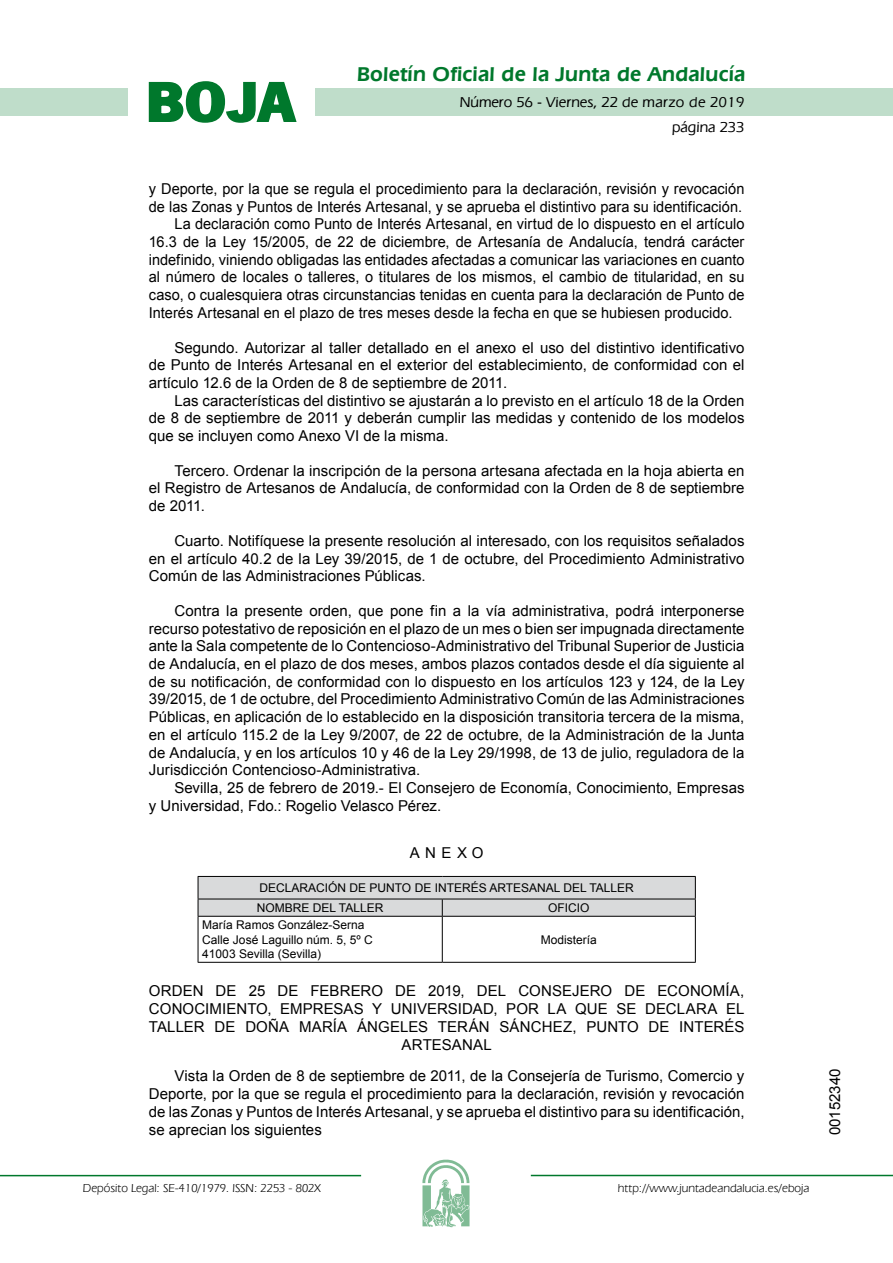
<style>
.page{position:relative;width:893px;height:1263px;background:#fff}
.page>*{position:absolute;margin:0;border:0;box-sizing:border-box;transform-origin:0 0}
.t1{font:700 57.75px "News Got T";color:#00782c;scale:1.14 1}
.t2{font:600 21px "Eras IT Cby BT";letter-spacing:.01em;color:#00782c}
.t3{font:15px/17.7px "Arial";color:#000;text-align:justify}
.t4{font:500 15px/24.5px "Eras IT Cby BT";color:#000;text-align:right}
.t5{font:12px/14.4px "Arial";color:#000}
.t6{font:12px "Eras IT Cby BT";color:#000}
</style>
<div class="page">
<div style="left:315px;top:88px;width:577px;height:28px;background:#bfddca"></div>
<div style="left:0;top:88px;width:128px;height:28px;background:#bfddca"></div>
<hr style="left:0;top:1175px;width:361px;height:1px;background:#00782c">
<svg style="left:422px;top:1159px;width:47px;height:68px"></svg>
<hr style="left:531px;top:1175px;width:361px;height:1px;background:#00782c">
<svg style="left:148px;top:81px;width:149px;height:42px"></svg>
<svg style="left:198px;top:876px;width:498px;height:40px;background:#cccdce"></svg>
<hr style="left:198px;top:916px;width:244px;height:1px;background:#000">
<hr style="left:198px;top:917px;width:1px;height:45px;background:#000">
<hr style="left:442px;top:916px;width:253px;height:1px;background:#000">
<hr style="left:442px;top:917px;width:1px;height:45px;background:#000">
<hr style="left:695px;top:917px;width:1px;height:45px;background:#000">
<hr style="left:198px;top:962px;width:244px;height:1px;background:#000">
<hr style="left:442px;top:962px;width:253px;height:1px;background:#000">
<h1 class="t1" style="left:145px;top:68px;width:133px">BOJA</h1>
<h2 class="t2" style="left:357px;top:62px;width:390px">Boletín Oficial de la Junta de Andalucía</h2>
<p class="t4" style="left:460px;top:90px;width:286px">Número 56 - Viernes, 22 de marzo de 2019 página 233</p>
<p class="t3" style="left:149px;top:180px;width:597px">y Deporte, por la que se regula el procedimiento para la declaración, revisión y revocación</p>
<p class="t3" style="left:149px;top:198px;width:594px">de las Zonas y Puntos de Interés Artesanal, y se aprueba el distintivo para su identificación.</p>
<p class="t3" style="left:174px;top:215px;width:571px">La declaración como Punto de Interés Artesanal, en virtud de lo dispuesto en el artículo</p>
<p class="t3" style="left:149px;top:233px;width:597px">16.3 de la Ley 15/2005, de 22 de diciembre, de Artesanía de Andalucía, tendrá carácter</p>
<p class="t3" style="left:149px;top:251px;width:597px">indefinido, viniendo obligadas las entidades afectadas a comunicar las variaciones en cuanto</p>
<p class="t3" style="left:149px;top:268px;width:597px">al número de locales o talleres, o titulares de los mismos, el cambio de titularidad, en su</p>
<p class="t3" style="left:149px;top:286px;width:597px">caso, o cualesquiera otras circunstancias tenidas en cuenta para la declaración de Punto de</p>
<p class="t3" style="left:149px;top:304px;width:585px">Interés Artesanal en el plazo de tres meses desde la fecha en que se hubiesen producido.</p>
<p class="t3" style="left:149px;top:339px;width:597px;text-indent:26px">Segundo. Autorizar al taller detallado en el anexo el uso del distintivo identificativo de Punto de Interés Artesanal en el exterior del establecimiento, de conformidad con el artículo 12.6 de la Orden de 8 de septiembre de 2011.</p>
<p class="t3" style="left:149px;top:392px;width:597px;text-indent:26px">Las características del distintivo se ajustarán a lo previsto en el artículo 18 de la Orden de 8 de septiembre de 2011 y deberán cumplir las medidas y contenido de los modelos que se incluyen como Anexo VI de la misma.</p>
<p class="t3" style="left:149px;top:462px;width:597px;text-indent:26px">Tercero. Ordenar la inscripción de la persona artesana afectada en la hoja abierta en el Registro de Artesanos de Andalucía, de conformidad con la Orden de 8 de septiembre de 2011.</p>
<p class="t3" style="left:149px;top:532px;width:597px;text-indent:26px">Cuarto. Notifíquese la presente resolución al interesado, con los requisitos señalados en el artículo 40.2 de la Ley 39/2015, de 1 de octubre, del Procedimiento Administrativo Común de las Administraciones Públicas.</p>
<p class="t3" style="left:149px;top:602px;width:597px;text-indent:26px">Contra la presente orden, que pone fin a la vía administrativa, podrá interponerse recurso potestativo de reposición en el plazo de un mes o bien ser impugnada directamente ante la Sala competente de lo Contencioso-Administrativo del Tribunal Superior de Justicia de Andalucía, en el plazo de dos meses, ambos plazos contados desde el día siguiente al de su notificación, de conformidad con lo dispuesto en los artículos 123 y 124, de la Ley 39/2015, de 1 de octubre, del Procedimiento Administrativo Común de las Administraciones Públicas, en aplicación de lo establecido en la disposición transitoria tercera de la misma, en el artículo 115.2 de la Ley 9/2007, de 22 de octubre, de la Administración de la Junta de Andalucía, y en los artículos 10 y 46 de la Ley 29/1998, de 13 de julio, reguladora de la Jurisdicción Contencioso-Administrativa.</p>
<p class="t3" style="left:149px;top:779px;width:597px;text-indent:26px">Sevilla, 25 de febrero de 2019.- El Consejero de Economía, Conocimiento, Empresas y Universidad, Fdo.: Rogelio Velasco Pérez.</p>
<p class="t3" style="left:410px;top:844px;width:75px">ANEXO</p>
<p class="t5" style="left:257px;top:878px;width:378px;line-height:20px">DECLARACIÓN DE PUNTO DE INTERÉS ARTESANAL DEL TALLER<br>NOMBRE DEL TALLER</p>
<p class="t5" style="left:548px;top:901px;width:43px">OFICIO</p>
<p class="t5" style="left:202px;top:918px;width:172px">María Ramos González-Serna<br>Calle José Laguillo núm. 5, 5º C<br>41003 Sevilla (Sevilla)</p>
<p class="t5" style="left:541px;top:932px;width:58px">Modistería</p>
<p class="t3" style="left:149px;top:982px;width:597px;text-align:center">ORDEN DE 25 DE FEBRERO DE 2019, DEL CONSEJERO DE ECONOMÍA, CONOCIMIENTO, EMPRESAS Y UNIVERSIDAD, POR LA QUE SE DECLARA EL TALLER DE DOÑA MARÍA ÁNGELES TERÁN SÁNCHEZ, PUNTO DE INTERÉS ARTESANAL</p>
<p class="t3" style="left:149px;top:1067px;width:597px;text-indent:26px">Vista la Orden de 8 de septiembre de 2011, de la Consejería de Turismo, Comercio y Deporte, por la que se regula el procedimiento para la declaración, revisión y revocación de las Zonas y Puntos de Interés Artesanal, y se aprueba el distintivo para su identificación, se aprecian los siguientes</p>
<p class="t3" style="left:826px;top:1135px;width:68px;rotate:-90deg">00152340</p>
<p class="t6" style="left:83px;top:1181px;width:239px">Depósito Legal: SE-410/1979. ISSN: 2253 - 802X</p>
<p class="t6" style="left:618px;top:1181px;width:193px">http://www.juntadeandalucia.es/eboja</p>
</div>
